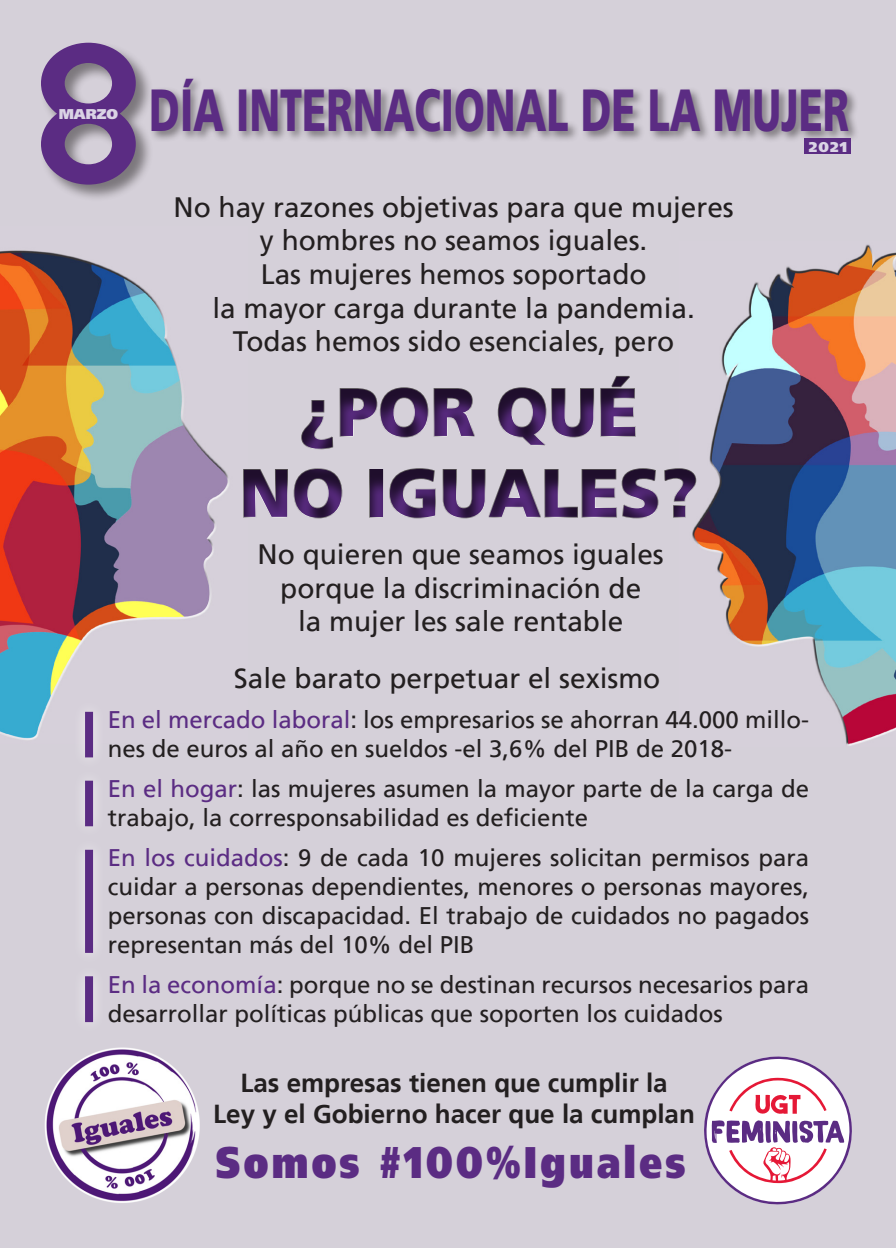
<style>
.page{position:relative;width:896px;height:1248px;background:#fff}
.page>*{position:absolute;margin:0;border:0;box-sizing:border-box;transform-origin:0 0}
.t1{font:900 67.4px/80.8px "Frutiger LT Std";color:#5b2c83;text-align:center}
.t2{font:900 59.4px "Frutiger LT Std";color:#5b2c83;scale:.67 1}
.t3{font:900 44.2px "Frutiger LT Std";letter-spacing:.09em;color:#5b2c83;scale:.81 1}
.t4{font:28px/33.6px "Frutiger LT";color:#231f20;text-align:center}
.t5{font:700 26px/31.2px "Frutiger LT";color:#231f20;text-align:center}
.t6{font:24px/28.8px "Frutiger LT";color:#231f20}
.t7{font:900 14.2px "Frutiger LT Std";color:#dad3e5}
.s1{color:#5b2c83}
</style>
<div class="page">
<div style="left:0;top:0;width:896px;height:1247px;background:#d5d0d9"></div>
<img style="left:697px;top:244px;width:199px;height:502px">
<img style="left:0;top:250px;width:214px;height:490px">
<div style="left:40px;top:42px;width:113px;height:160px;background:#231f20;opacity:.5"></div>
<svg style="left:41px;top:43px;width:95px;height:141px"></svg>
<div style="left:148px;top:75px;width:711px;height:68px;background:#231f20;opacity:.5"></div>
<div style="left:804px;top:138px;width:47px;height:16px;background:#5b2c83"></div>
<svg style="left:704px;top:1056px;width:148px;height:149px"></svg>
<img style="left:44px;top:1047px;width:156px;height:156px">
<div style="left:171px;top:368px;width:598px;height:175px;background:#231f20;opacity:.75"></div>
<div style="left:72px;top:699px;width:34px;height:70px;background:#d7d2db"></div>
<div style="left:85px;top:711px;width:8px;height:46px;background:#5b2c83"></div>
<div style="left:85px;top:780px;width:8px;height:46px;background:#5b2c83"></div>
<div style="left:85px;top:849px;width:8px;height:103px;background:#5b2c83"></div>
<div style="left:85px;top:976px;width:8px;height:45px;background:#5b2c83"></div>
<p class="t7" style="left:59px;top:105px;width:61px">MARZO</p>
<p class="t2" style="left:149px;top:75px;width:1046px">DÍA INTERNACIONAL DE LA MUJER</p>
<p class="t7" style="left:808px;top:138px;width:40px">2021</p>
<p class="t4" style="left:173px;top:190px;width:562px">No hay razones objetivas para que mujeres y hombres no seamos iguales.</p>
<p class="t4" style="left:212px;top:257px;width:484px">Las mujeres hemos soportado<br>la mayor carga durante la pandemia.</p>
<p class="t4" style="left:233px;top:325px;width:443px">Todas hemos sido esenciales, pero</p>
<h1 class="t1" style="left:239px;top:372px;width:460px">¿POR QUÉ<br>NO IGUALES?</h1>
<p class="t4" style="left:258px;top:537px;width:408px">No quieren que seamos iguales porque la discriminación de<br>la mujer les sale rentable</p>
<p class="t4" style="left:234px;top:661px;width:428px">Sale barato perpetuar el sexismo</p>
<p class="t6" style="left:108px;top:705px;width:703px"><span class="s1">En el mercado laboral</span>: los empresarios se ahorran 44.000 millo&shy;nes de euros al año en sueldos -el 3,6% del PIB de 2018-</p>
<p class="t6" style="left:108px;top:774px;width:703px"><span class="s1">En el hogar</span>: las mujeres asumen la mayor parte de la carga de trabajo, la corresponsabilidad es deficiente</p>
<p class="t6" style="left:108px;top:843px;width:703px;text-align:justify"><span class="s1">En los cuidados</span>: 9 de cada 10 mujeres solicitan permisos para cuidar a personas dependientes, menores o personas mayores, personas con discapacidad. El trabajo de cuidados no pagados representan más del 10% del PIB</p>
<p class="t6" style="left:108px;top:970px;width:703px"><span class="s1">En la economía</span>: porque no se destinan recursos necesarios para desarrollar políticas públicas que soporten los cuidados</p>
<p class="t5" style="left:213px;top:1067px;width:483px">Las empresas tienen que cumplir la<br>Ley y el Gobierno hacer que la cumplan</p>
<p class="t3" style="left:216px;top:1135px;width:581px">Somos #100%Iguales</p>
</div>
